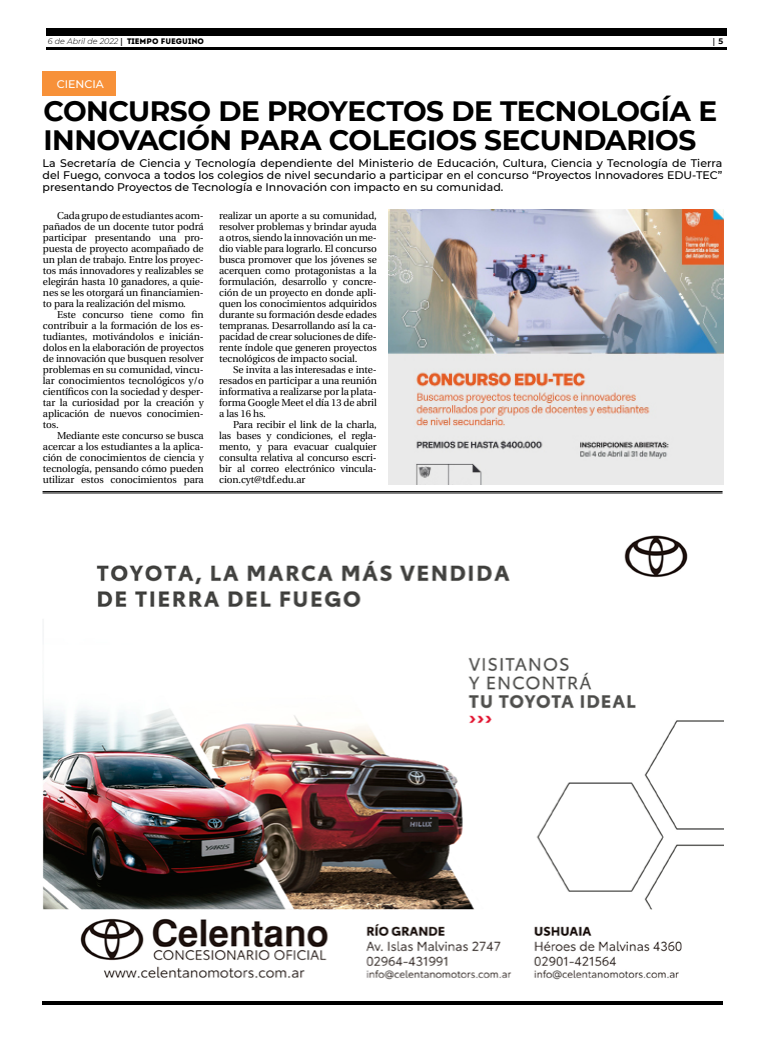
<style>
.page{position:relative;width:780px;height:1049px;background:#fff}
.page>*{position:absolute;margin:0;border:0;box-sizing:border-box;transform-origin:0 0}
.t1{font:700 28px/29px "Montserrat";letter-spacing:-.015em;color:#000}
.t2{font:500 11px/12px "Montserrat";color:#000;text-align:justify}
.t3{font:500 11px "Montserrat";color:#fff}
.t4{font:10px/11px "Utopia";letter-spacing:-.01em;color:#000;text-align:justify}
.t5{font:italic 300 8px "Montserrat";color:#000}
.t6{font:700 8px "Utopia";color:#000}
.s1{font-family:"Utopia";font-weight:700;font-style:normal}
.s2{font-family:"Intro";font-weight:400;font-style:normal}
.s3{font-family:"Montserrat"}
</style>
<div class="page">
<hr style="left:46px;top:48px;width:680px;height:2px;background:#000">
<div style="left:46px;top:28px;width:680px;height:7px;background:#000"></div>
<hr style="left:43px;top:1001px;width:680px;height:4px;background:#000">
<img style="left:43px;top:535px;width:680px;height:445px">
<hr style="left:43px;top:492px;width:679px;height:1px;background:#000">
<hr style="left:43px;top:491px;width:679px;height:1px;background:#000">
<div style="left:43px;top:72px;width:73px;height:24px;background:#f79139"></div>
<img style="left:389px;top:210px;width:334px;height:275px">
<p class="t5" style="left:48px;top:36px;width:158px">6 de Abril de 2022 <span class="s1">|</span> <span class="s2">TIEMPO FUEGUINO</span></p>
<p class="t6" style="left:712px;top:37px;width:12px">| <span class="s3">5</span></p>
<p class="t3" style="left:57px;top:76px;width:49px">CIENCIA</p>
<h1 class="t1" style="left:43px;top:95px;width:675px">CONCURSO DE PROYECTOS DE TECNOLOGÍA E<br>INNOVACIÓN PARA COLEGIOS SECUNDARIOS</h1>
<p class="t2" style="left:43px;top:157px;width:681px">La Secretaría de Ciencia y Tecnología dependiente del Ministerio de Educación, Cultura, Ciencia y Tecnología de Tierra del Fuego, convoca a todos los colegios de nivel secundario a participar en el concurso “Proyectos Innovadores EDU-TEC” presentando Proyectos de Tecnología e Innovación con impacto en su comunidad.</p>
<p class="t4" style="left:43px;top:210px;width:162px;text-indent:14px">Cada grupo de estudiantes acom&shy;pañados de un docente tutor podrá participar presentando una pro&shy;puesta de proyecto acompañado de un plan de trabajo. Entre los proyec&shy;tos más innovadores y realizables se elegirán hasta 10 ganadores, a quie&shy;nes se les otorgará un financiamien&shy;to para la realización del mismo.</p>
<p class="t4" style="left:43px;top:309px;width:162px;text-indent:14px">Este concurso tiene como fin contribuir a la formación de los es&shy;tudiantes, motivándolos e inicián&shy;dolos en la elaboración de proyectos de innovación que busquen resolver problemas en su comunidad, vincu&shy;lar conocimientos tecnológicos y/o científicos con la sociedad y desper&shy;tar la curiosidad por la creación y aplicación de nuevos conocimien&shy;tos.</p>
<p class="t4" style="left:43px;top:430px;width:162px;text-indent:14px">Mediante este concurso se busca acercar a los estudiantes a la aplica&shy;ción de conocimientos de ciencia y tecnología, pensando cómo pueden utilizar estos conocimientos para</p>
<p class="t4" style="left:219px;top:210px;width:159px">realizar un aporte a su comunidad, resolver problemas y brindar ayuda a otros, siendo la innovación un me&shy;dio viable para lograrlo. El concurso busca promover que los jóvenes se acerquen como protagonistas a la formulación, desarrollo y concre&shy;ción de un proyecto en donde apli&shy;quen los conocimientos adquiridos durante su formación desde edades tempranas. Desarrollando así la ca&shy;pacidad de crear soluciones de dife&shy;rente índole que generen proyectos tecnológicos de impacto social.</p>
<p class="t4" style="left:219px;top:364px;width:159px;text-indent:14px">Se invita a las interesadas e inte&shy;resados en participar a una reunión informativa a realizarse por la plata&shy;forma Google Meet el día 13 de abril a las 16 hs.</p>
<p class="t4" style="left:219px;top:419px;width:159px;text-indent:14px">Para recibir el link de la charla, las bases y condiciones, el regla&shy;mento, y para evacuar cualquier consulta relativa al concurso escri&shy;bir al correo electrónico vincula&shy;cion.cyt@tdf.edu.ar</p>
</div>
